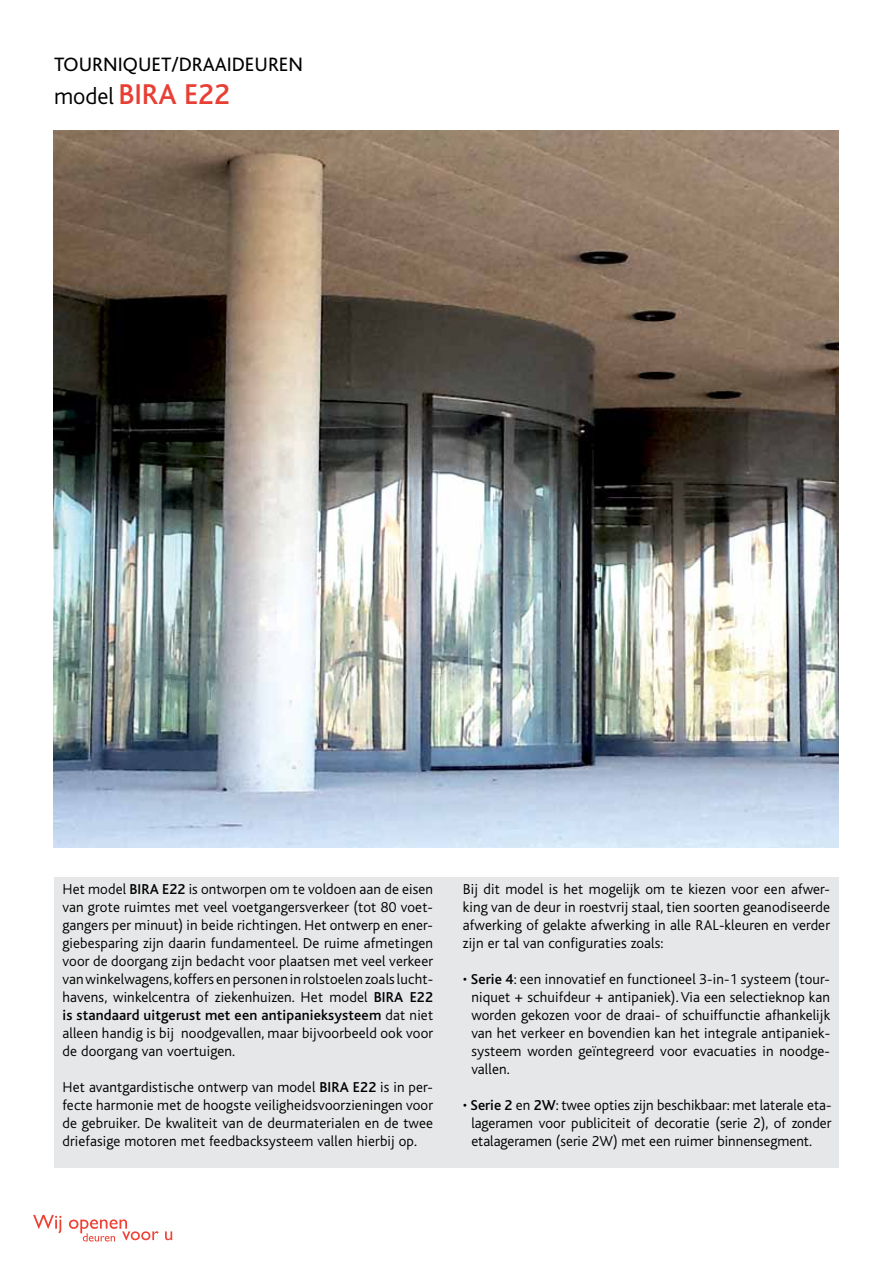
<style>
.page{position:relative;width:893px;height:1263px;background:#fff}
.page>*{position:absolute;margin:0;border:0;box-sizing:border-box;transform-origin:0 0}
.t1{font:500 30px "Bliss";color:#e83f35}
.t2{font:20.25px "Bliss";color:#000}
.t3{font:300 15px/18px "Bliss";letter-spacing:.01em;color:#000;text-align:justify}
.s1{font-weight:300;font-size:24px;color:#000}
.s2{font-weight:500}
</style>
<div class="page">
<div style="left:54px;top:877px;width:784px;height:290px;background:#e6e7e8"></div>
<img style="left:54px;top:130px;width:785px;height:717px">
<svg style="left:33px;top:1215px;width:28px;height:18px"></svg>
<svg style="left:69px;top:1219px;width:90px;height:22px"></svg>
<svg style="left:165px;top:1231px;width:7px;height:9px"></svg>
<h2 class="t2" style="left:54px;top:54px;width:250px">TOURNIQUET/DRAAIDEUREN</h2>
<h1 class="t1" style="left:54px;top:78px;width:178px"><span class="s1">model</span> BIRA E22</h1>
<p class="t3" style="left:63px;top:880px;width:372px">Het model <span class="s2">BIRA E22</span> is ontworpen om te voldoen aan de eisen van grote ruimtes met veel voetgangersverkeer (tot 80 voet&shy;gangers per minuut) in beide richtingen. Het ontwerp en ener&shy;giebesparing zijn daarin fundamenteel. De ruime afmetingen voor de doorgang zijn bedacht voor plaatsen met veel verkeer van winkelwagens, koffers en personen in rolstoelen zoals lucht&shy;havens, winkelcentra of ziekenhuizen. Het model <span class="s2">BIRA E22 is standaard uitgerust met een antipanieksysteem</span> dat niet alleen handig is bij noodgevallen, maar bijvoorbeeld ook voor de doorgang van voertuigen.</p>
<p class="t3" style="left:63px;top:1078px;width:372px">Het avantgardistische ontwerp van model <span class="s2">BIRA E22</span> is in per&shy;fecte harmonie met de hoogste veiligheidsvoorzieningen voor de gebruiker. De kwaliteit van de deurmaterialen en de twee driefasige motoren met feedbacksysteem vallen hierbij op.</p>
<p class="t3" style="left:463px;top:880px;width:369px">Bij dit model is het mogelijk om te kiezen voor een afwer&shy;king van de deur in roestvrij staal, tien soorten geanodiseerde afwerking of gelakte afwerking in alle RAL-kleuren en verder zijn er tal van configuraties zoals:</p>
<p class="t3" style="left:471px;top:970px;width:360px;text-indent:-9px">• <span class="s2">Serie 4</span>: een innovatief en functioneel 3-in-1 systeem (tour&shy;niquet + schuifdeur + antipaniek). Via een selectieknop kan worden gekozen voor de draai- of schuiffunctie afhankelijk van het verkeer en bovendien kan het integrale antipaniek&shy;systeem worden geïntegreerd voor evacuaties in noodge&shy;vallen.</p>
<p class="t3" style="left:471px;top:1096px;width:362px;text-indent:-8px">• <span class="s2">Serie 2</span> en <span class="s2">2W</span>: twee opties zijn beschikbaar: met laterale eta&shy;lageramen voor publiciteit of decoratie (serie 2), of zonder etalageramen (serie 2W) met een ruimer binnensegment.</p>
</div>
